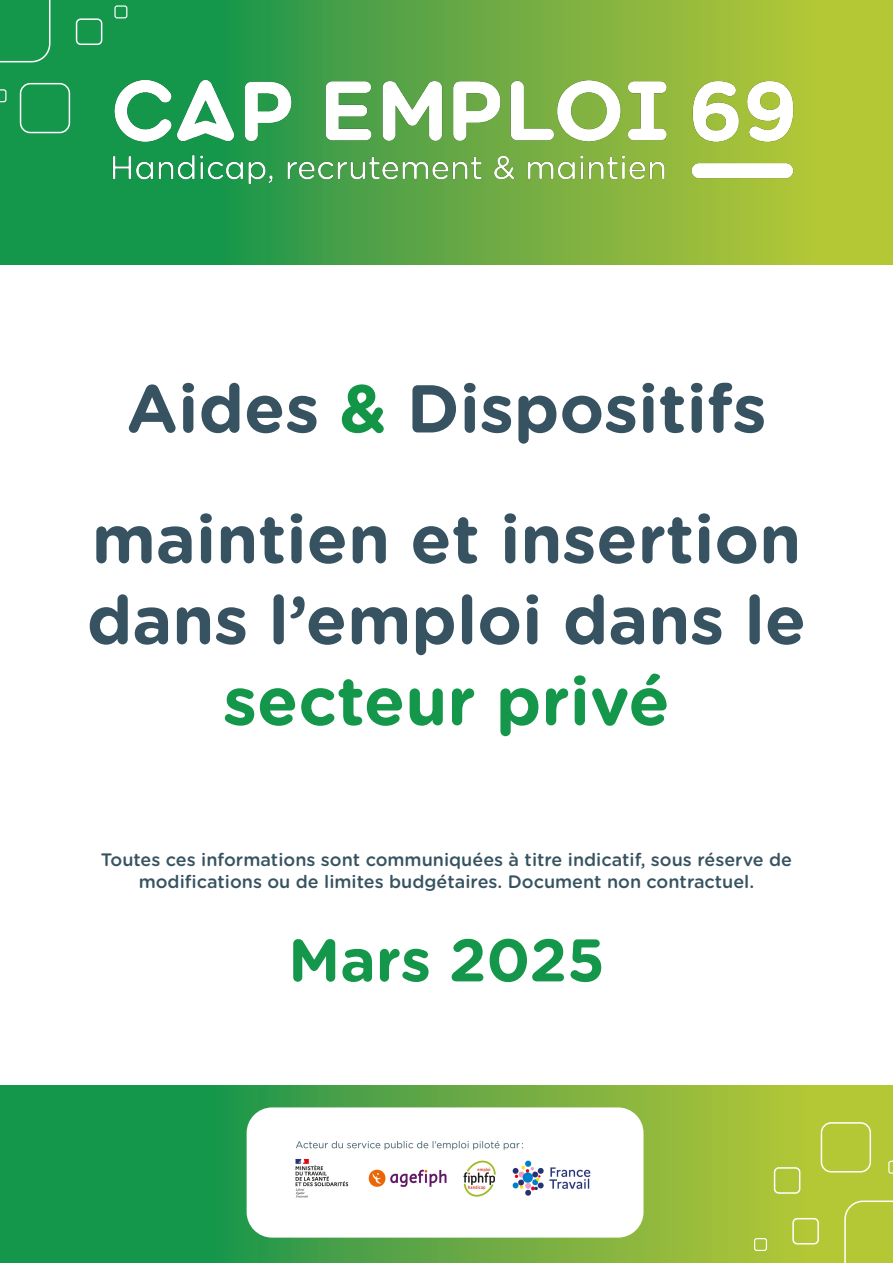
<style>
.page{position:relative;width:893px;height:1263px;background:#fff}
.page>*{position:absolute;margin:0;border:0;box-sizing:border-box;transform-origin:0 0}
.t1{font:700 67.5px/81px "Gotham Rounded";color:#375361;text-align:center}
.t2{font:700 60px "Gotham Rounded";color:#14964b}
.t3{font:500 18px/21.6px "Gotham Rounded";color:#375361;text-align:center}
.s1{color:#129546}
.s2{color:#14964b}
</style>
<div class="page">
<svg style="left:0;top:1085px;width:893px;height:178px"></svg>
<svg style="left:0;top:0;width:893px;height:265px"></svg>
<div style="left:247px;top:1107px;width:396px;height:130px;background:#fff;border-radius:26px"></div>
<img style="left:85px;top:54px;width:736px;height:152px">
<img style="left:295px;top:1141px;width:296px;height:57px">
<div style="left:0;top:0;width:50px;height:62px;background:#14964b"></div>
<div style="left:20px;top:83px;width:50px;height:50px;border:2px solid #fff;border-radius:10px"></div>
<div style="left:76px;top:18px;width:26px;height:27px;border:2px solid #fff;border-radius:4px"></div>
<div style="left:114px;top:5px;width:13px;height:13px;border:1px solid #fff;border-radius:2px"></div>
<svg style="left:0;top:89px;width:6px;height:13px"></svg>
<svg style="left:844px;top:1200px;width:49px;height:63px"></svg>
<div style="left:821px;top:1122px;width:50px;height:50px;border:2px solid #fff;border-radius:10px"></div>
<div style="left:792px;top:1218px;width:27px;height:26px;border:2px solid #fff;border-radius:4px"></div>
<div style="left:754px;top:1238px;width:13px;height:13px;border:1px solid #fff;border-radius:2px"></div>
<svg style="left:888px;top:1161px;width:5px;height:13px"></svg>
<div style="left:774px;top:1167px;width:26px;height:27px;border:2px solid #fff;border-radius:4px"></div>
<p class="t1" style="left:126px;top:365px;width:642px">Aides <span class="s1">&amp;</span> Dispositifs</p>
<p class="t1" style="left:87px;top:496px;width:721px">maintien et insertion dans l’emploi dans le <span class="s2">secteur privé</span></p>
<p class="t3" style="left:101px;top:848px;width:693px">Toutes ces informations sont communiquées à titre indicatif, sous réserve de modifications ou de limites budgétaires. Document non contractuel.</p>
<p class="t2" style="left:288px;top:916px;width:318px">Mars 2025</p>
</div>
